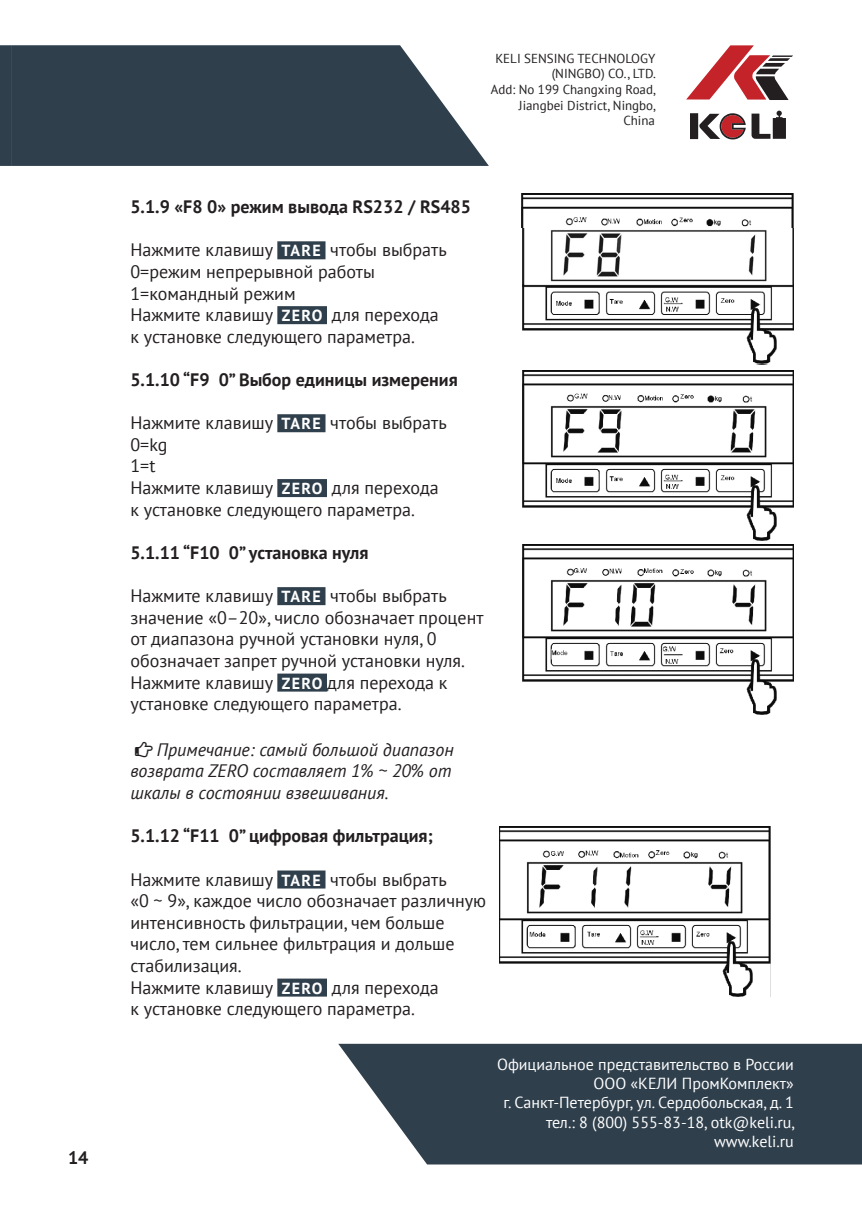
<style>
.page{position:relative;width:862px;height:1214px;background:#fff}
.page>*{position:absolute;margin:0;border:0;box-sizing:border-box;transform-origin:0 0}
.t1{font:18px/21.6px "PT Sans";color:#231f20}
.t2{font:700 18px "PT Sans";color:#231f20}
.t3{font:italic 18px/21.6px "PT Sans";color:#231f20}
.t4{font:16px/19.2px "PT Sans";color:#fff;text-align:right}
.t5{font:13px/15.6px "PT Sans";color:#231f20;text-align:right}
.s1{font-weight:700;font-size:16px;color:#fff}
</style>
<div class="page">
<svg style="left:0;top:45px;width:12px;height:121px"></svg>
<svg style="left:12px;top:45px;width:477px;height:121px;background:#42515d"></svg>
<svg style="left:686px;top:45px;width:107px;height:55px"></svg>
<svg style="left:690px;top:110px;width:96px;height:29px"></svg>
<svg style="left:338px;top:1043px;width:524px;height:121px;background:#41505c"></svg>
<div style="left:277px;top:241px;width:48px;height:18px;background:#2f3f4c"></div>
<div style="left:277px;top:306px;width:50px;height:18px;background:#2f3f4c"></div>
<div style="left:277px;top:414px;width:48px;height:18px;background:#2f3f4c"></div>
<div style="left:277px;top:479px;width:50px;height:18px;background:#2f3f4c"></div>
<div style="left:277px;top:587px;width:48px;height:18px;background:#2f3f4c"></div>
<div style="left:277px;top:673px;width:50px;height:18px;background:#2f3f4c"></div>
<div style="left:277px;top:870px;width:48px;height:18px;background:#2f3f4c"></div>
<div style="left:277px;top:978px;width:50px;height:18px;background:#2f3f4c"></div>
<img style="left:522px;top:195px;width:272px;height:169px">
<img style="left:522px;top:370px;width:272px;height:170px">
<img style="left:522px;top:544px;width:272px;height:170px">
<img style="left:499px;top:826px;width:271px;height:170px">
<img style="left:522px;top:284px;width:272px;height:79px">
<img style="left:521px;top:193px;width:272px;height:35px">
<p class="t2" style="left:68px;top:1145px;width:22px">14</p>
<p class="t5" style="left:491px;top:50px;width:167px">KELI SENSING TECHNOLOGY (NINGBO) CO., LTD.<br>Add: No 199 Changxing Road,<br>Jiangbei District, Ningbo,<br>China</p>
<p class="t2" style="left:130px;top:195px;width:342px">5.1.9 «F8 0» режим вывода RS232 / RS485</p>
<p class="t1" style="left:130px;top:239px;width:318px">Нажмите клавишу <span class="s1">TARE</span> чтобы выбрать</p>
<p class="t1" style="left:130px;top:260px;width:246px">0=режим непрерывной работы</p>
<p class="t1" style="left:130px;top:282px;width:167px">1=командный режим</p>
<p class="t1" style="left:130px;top:303px;width:310px">Нажмите клавишу <span class="s1">ZERO</span> для перехода к установке следующего параметра.</p>
<p class="t2" style="left:130px;top:368px;width:329px">5.1.10 “F9 0” Выбор единицы измерения</p>
<p class="t1" style="left:130px;top:411px;width:318px">Нажмите клавишу <span class="s1">TARE</span> чтобы выбрать</p>
<p class="t1" style="left:130px;top:433px;width:38px">0=kg</p>
<p class="t1" style="left:130px;top:455px;width:27px">1=t</p>
<p class="t1" style="left:130px;top:476px;width:310px">Нажмите клавишу <span class="s1">ZERO</span> для перехода к установке следующего параметра.</p>
<p class="t2" style="left:130px;top:540px;width:239px">5.1.11 “F10 0” установка нуля</p>
<p class="t1" style="left:130px;top:584px;width:355px">Нажмите клавишу <span class="s1">TARE</span> чтобы выбрать значение «0–20», число обозначает процент от диапазона ручной установки нуля, 0 обозначает запрет ручной установки нуля.</p>
<p class="t1" style="left:130px;top:671px;width:318px">Нажмите клавишу <span class="s1">ZERO</span> для перехода к установке следующего параметра.</p>
<p class="t3" style="left:130px;top:738px;width:325px;text-indent:26px">Примечание: самый большой диапазон возврата ZERO составляет 1% ~ 20% от шкалы в состоянии взвешивания.</p>
<p class="t2" style="left:130px;top:824px;width:304px">5.1.12 “F11 0” цифровая фильтрация;</p>
<p class="t1" style="left:130px;top:867px;width:357px">Нажмите клавишу <span class="s1">TARE</span> чтобы выбрать<br>«0 ~ 9», каждое число обозначает различную интенсивность фильтрации, чем больше число, тем сильнее фильтрация и дольше стабилизация.</p>
<p class="t1" style="left:130px;top:975px;width:310px">Нажмите клавишу <span class="s1">ZERO</span> для перехода к установке следующего параметра.</p>
<p class="t4" style="left:497px;top:1054px;width:300px">Официальное представительство в России<br>ООО «КЕЛИ ПромКомплект»<br>г. Санкт-Петербург, ул. Сердобольская, д. 1 тел.: 8 (800) 555-83-18, otk@keli.ru, www.keli.ru</p>
</div>
